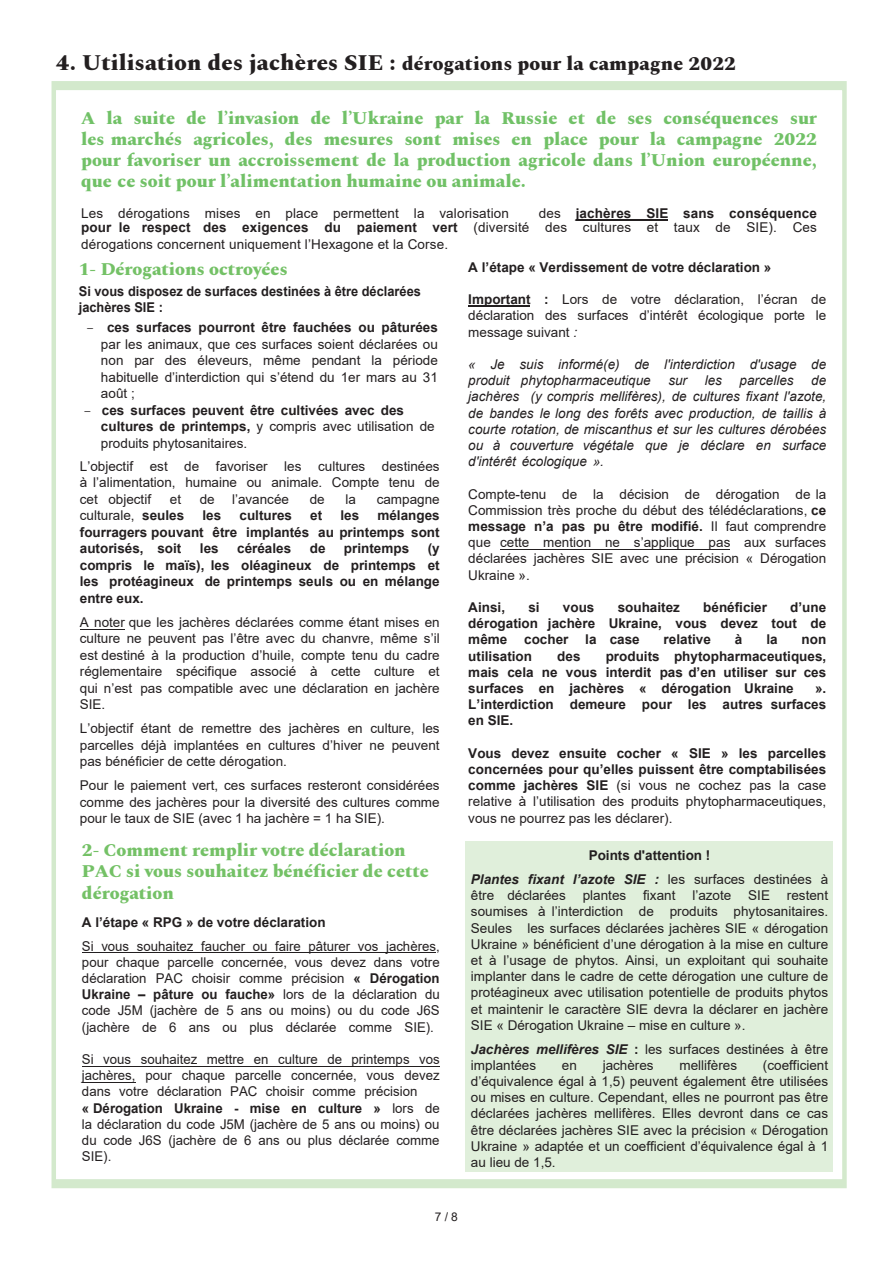
<style>
.page{position:relative;width:893px;height:1263px;background:#fff}
.page>*{position:absolute;margin:0;border:0;box-sizing:border-box;transform-origin:0 0}
.t1{font:800 19.5px "Spectral";letter-spacing:.01em;color:#231f20}
.t2{font:800 18px/21px "Spectral";color:#71c167;text-align:justify}
.t3{font:800 18px/21.6px "Spectral";color:#74c166}
.t4{font:13.5px/16.2px "Arial";color:#231f20;text-align:justify}
.t5{font:700 13.5px/16.5px "Arial";color:#231f20;text-align:justify}
.t6{font:italic 13.5px/16.2px "Arial";color:#231f20}
.t7{font:italic 700 13.5px/23.7px "Arial";color:#231f20;text-align:center}
.t8{font:700 13.5px/16.2px "Arial";color:#231f20;scale:.95 1}
.t9{font:12px "Arial";color:#231f20}
.s1{font-size:22.5px}
.s2{font-weight:400}
.s3{font-family:"Courier Std"}
.s4{font-weight:700}
.s5{font-family:"Courier Std";font-weight:400}
.s6{font-style:italic}
.s7{font-style:normal}
.s8{font-weight:400;font-style:normal}
.s9{font-weight:700;font-style:italic}
</style>
<div class="page">
<div style="left:51px;top:82px;width:797px;height:1105px;border:6px solid #d3e9cc"></div>
<hr style="left:576px;top:219px;width:92px;height:2px;background:#231f20">
<hr style="left:500px;top:549px;width:230px;height:1px;background:#231f20">
<hr style="left:469px;top:306px;width:61px;height:1px;background:#231f20">
<hr style="left:82px;top:1082px;width:54px;height:1px;background:#231f20">
<hr style="left:82px;top:1066px;width:358px;height:1px;background:#231f20">
<hr style="left:82px;top:952px;width:354px;height:1px;background:#231f20">
<hr style="left:80px;top:629px;width:45px;height:1px;background:#231f20">
<div style="left:465px;top:841px;width:367px;height:331px;background:#e0efdb"></div>
<h1 class="t1" style="left:56px;top:50px;width:681px"><span class="s1">4. Utilisation des jachères SIE :</span> dérogations pour la campagne 2022</h1>
<p class="t2" style="left:81px;top:108px;width:737px">A la suite de l’invasion de l’Ukraine par la Russie et de ses conséquences sur les marchés agricoles, des mesures sont mises en place pour la campagne 2022 pour favoriser un accroissement de la production agricole dans l’Union européenne, que ce soit pour l’alimentation humaine ou animale.</p>
<p class="t4" style="left:81px;top:205px;width:429px">Les dérogations mises en place permettent la valorisation</p>
<p class="t5" style="left:81px;top:206px;width:737px;line-height:14.5px;text-align:right"><span class="s2">des</span> jachères SIE sans conséquence<br>pour le respect des exigences du paiement vert <span class="s2">(diversité des cultures et taux de SIE). Ces</span></p>
<p class="t4" style="left:81px;top:236px;width:368px">dérogations concernent uniquement l’Hexagone et la Corse.</p>
<h2 class="t3" style="left:79px;top:259px;width:210px">1- Dérogations octroyées</h2>
<p class="t8" style="left:79px;top:283px;width:362px">Si vous disposez de surfaces destinées à être déclarées jachères SIE :</p>
<p class="t4" style="left:101px;top:319px;width:338px;text-indent:-15px"><span class="s3">–</span> <span class="s4">ces surfaces pourront être fauchées ou pâturées </span>par les animaux, que ces surfaces soient déclarées ou non par des éleveurs, même pendant la période habituelle d’interdiction qui s’étend du 1er mars au 31 août ;</p>
<p class="t5" style="left:101px;top:402px;width:335px;text-align:left;text-indent:-18px"><span class="s5">–</span> ces surfaces peuvent être cultivées avec des cultures de printemps, <span class="s2">y compris avec utilisation de produits phytosanitaires.</span></p>
<p class="t4" style="left:80px;top:458px;width:361px">L’objectif est de favoriser les cultures destinées à l’alimentation, humaine ou animale. Compte tenu de cet objectif</p>
<p class="t4" style="left:170px;top:491px;width:13px">et</p>
<p class="t4" style="left:200px;top:491px;width:17px">de</p>
<p class="t4" style="left:232px;top:491px;width:59px">l’avancée</p>
<p class="t4" style="left:310px;top:491px;width:17px">de</p>
<p class="t4" style="left:345px;top:491px;width:12px">la</p>
<p class="t4" style="left:377px;top:491px;width:65px">campagne</p>
<p class="t4" style="left:80px;top:507px;width:106px">culturale, <span class="s4">seules</span></p>
<p class="t5" style="left:203px;top:508px;width:20px">les</p>
<p class="t5" style="left:240px;top:508px;width:54px">cultures</p>
<p class="t5" style="left:310px;top:508px;width:14px">et</p>
<p class="t5" style="left:340px;top:508px;width:20px">les</p>
<p class="t5" style="left:80px;top:508px;width:361px;text-indent:298px">mélanges fourragers pouvant être implantés au printemps sont autorisés, soit</p>
<p class="t5" style="left:80px;top:541px;width:361px;text-indent:348px">(y compris le maïs), les oléagineux de printemps et les protéagineux de printemps seuls ou en mélange entre eux.</p>
<p class="t4" style="left:80px;top:614px;width:361px">A noter que les jachères déclarées comme étant mises en culture ne peuvent pas l’être avec du chanvre, même s’il est destiné à la production d’huile, compte tenu du cadre réglementaire spécifique associé à cette culture et qui n’est pas compatible avec une déclaration en jachère SIE.</p>
<p class="t4" style="left:80px;top:720px;width:361px">L’objectif étant de remettre des jachères en culture, les parcelles déjà implantées en cultures d’hiver ne peuvent pas bénéficier de cette dérogation.</p>
<p class="t4" style="left:80px;top:777px;width:361px">Pour le paiement vert, ces surfaces resteront considérées comme des jachères pour la diversité des cultures comme pour le taux de SIE (avec 1 ha jachère = 1 ha SIE).</p>
<h2 class="t3" style="left:82px;top:839px;width:348px">2- Comment remplir votre déclaration<br>PAC si vous souhaitez bénéficier de cette dérogation</h2>
<p class="t5" style="left:82px;top:914px;width:245px">A l’étape « RPG » de votre déclaration</p>
<p class="t4" style="left:82px;top:938px;width:359px">Si vous souhaitez faucher ou faire pâturer vos jachères, pour chaque parcelle concernée, vous devez dans votre déclaration PAC choisir comme précision <span class="s4">« Dérogation Ukraine – pâture ou fauche»</span> lors de la déclaration du code J5M (jachère de 5 ans ou moins) ou du code J6S (jachère de 6 ans ou plus déclarée comme SIE).</p>
<p class="t4" style="left:82px;top:1051px;width:359px;text-align:left">Si vous souhaitez mettre en culture de printemps vos jachères, pour chaque parcelle concernée, vous devez dans votre déclaration PAC choisir comme précision<br><span class="s4">« Dérogation Ukraine - mise en culture »</span> lors de la déclaration du code J5M (jachère de 5 ans ou moins) ou du code J6S (jachère de 6 ans ou plus déclarée comme SIE).</p>
<p class="t5" style="left:200px;top:541px;width:20px">les</p>
<p class="t5" style="left:237px;top:541px;width:56px">céréales</p>
<p class="t5" style="left:310px;top:541px;width:17px">de</p>
<p class="t5" style="left:344px;top:541px;width:67px">printemps</p>
<p class="t5" style="left:468px;top:259px;width:305px">A l’étape « Verdissement de votre déclaration »</p>
<p class="t4" style="left:468px;top:291px;width:359px"><span class="s4">Important :</span> Lors de votre déclaration, l’écran de déclaration des surfaces d’intérêt écologique porte le message suivant <span class="s6">:</span></p>
<p class="t6" style="left:468px;top:356px;width:359px">« Je suis informé(e) de l'interdiction d'usage de produit phytopharmaceutique</p>
<p class="t6" style="left:468px;top:372px;width:359px;text-align:justify;text-indent:343px">de jachères (y compris mellifères), de cultures fixant l'azote, de bandes le long des forêts avec production, de taillis à courte rotation, de miscanthus et sur les cultures dérobées ou à couverture végétale que je déclare en surface d'intérêt écologique ».</p>
<p class="t4" style="left:468px;top:486px;width:359px">Compte-tenu de la décision de dérogation de la Commission très proche du début des télédéclarations, <span class="s4">ce message n’a pas pu être modifié.</span> Il faut comprendre que cette mention ne s’applique pas aux surfaces déclarées jachères SIE avec une précision « Dérogation Ukraine ».</p>
<p class="t5" style="left:468px;top:599px;width:38px">Ainsi,</p>
<p class="t5" style="left:528px;top:599px;width:13px">si</p>
<p class="t5" style="left:563px;top:599px;width:33px">vous</p>
<p class="t5" style="left:618px;top:599px;width:64px">souhaitez</p>
<p class="t5" style="left:703px;top:599px;width:65px">bénéficier</p>
<p class="t6" style="left:668px;top:372px;width:20px">sur</p>
<p class="t6" style="left:705px;top:372px;width:19px">les</p>
<p class="t6" style="left:740px;top:372px;width:56px">parcelles</p>
<p class="t5" style="left:468px;top:599px;width:359px;text-indent:322px">d’une dérogation jachère Ukraine, vous devez tout de même cocher la case</p>
<p class="t5" style="left:664px;top:631px;width:49px">relative</p>
<p class="t5" style="left:735px;top:631px;width:9px">à</p>
<p class="t5" style="left:766px;top:631px;width:13px">la</p>
<p class="t5" style="left:802px;top:631px;width:26px">non</p>
<p class="t5" style="left:468px;top:648px;width:359px;text-indent:137px">produits phytopharmaceutiques, mais cela ne vous interdit pas d’en utiliser sur ces surfaces en jachères « dérogation Ukraine</p>
<p class="t5" style="left:468px;top:648px;width:65px">utilisation</p>
<p class="t5" style="left:557px;top:648px;width:25px">des</p>
<p class="t5" style="left:468px;top:680px;width:359px;text-indent:347px">».<br>L’interdiction demeure pour les autres surfaces en SIE.</p>
<p class="t4" style="left:468px;top:745px;width:359px"><span class="s4">Vous devez ensuite cocher « SIE » les parcelles concernées pour qu’elles puissent être comptabilisées comme jachères SIE</span> (si vous ne cochez pas la case relative à l’utilisation des produits phytopharmaceutiques, vous ne pourrez pas les déclarer).</p>
<p class="t7" style="left:471px;top:844px;width:359px"><span class="s7">Points d'attention !<br></span>Plantes fixant l’azote SIE : <span class="s8">les surfaces destinées à</span></p>
<p class="t4" style="left:471px;top:887px;width:96px">être déclarées</p>
<p class="t4" style="left:583px;top:887px;width:45px">plantes</p>
<p class="t4" style="left:643px;top:887px;width:34px">fixant</p>
<p class="t4" style="left:692px;top:887px;width:41px">l’azote</p>
<p class="t4" style="left:748px;top:887px;width:23px">SIE</p>
<p class="t4" style="left:471px;top:887px;width:359px;text-indent:316px">restent soumises à l’interdiction de produits phytosanitaires.<br>Seules les surfaces déclarées jachères SIE « dérogation Ukraine » bénéficient d’une dérogation à la mise en culture et à l’usage de phytos. Ainsi, un exploitant qui souhaite implanter dans le cadre de cette dérogation une culture de protéagineux avec utilisation potentielle de produits phytos et maintenir le caractère SIE devra la déclarer en jachère SIE « Dérogation Ukraine – mise en culture ».</p>
<p class="t4" style="left:471px;top:1040px;width:359px"><span class="s9">Jachères mellifères SIE</span> <span class="s4">:</span> les surfaces destinées à être implantées</p>
<p class="t4" style="left:471px;top:1057px;width:359px;text-indent:292px">(coefficient d’équivalence égal à 1,5) peuvent également être utilisées ou mises en culture. Cependant, elles ne pourront pas être déclarées jachères mellifères. Elles devront dans ce cas être déclarées jachères SIE avec la précision « Dérogation Ukraine » adaptée et un coefficient d’équivalence égal à 1 au lieu de 1,5.</p>
<p class="t4" style="left:562px;top:1057px;width:17px">en</p>
<p class="t4" style="left:603px;top:1057px;width:53px">jachères</p>
<p class="t4" style="left:679px;top:1057px;width:59px">mellifères</p>
<p class="t9" style="left:435px;top:1209px;width:24px">7 / 8</p>
</div>
